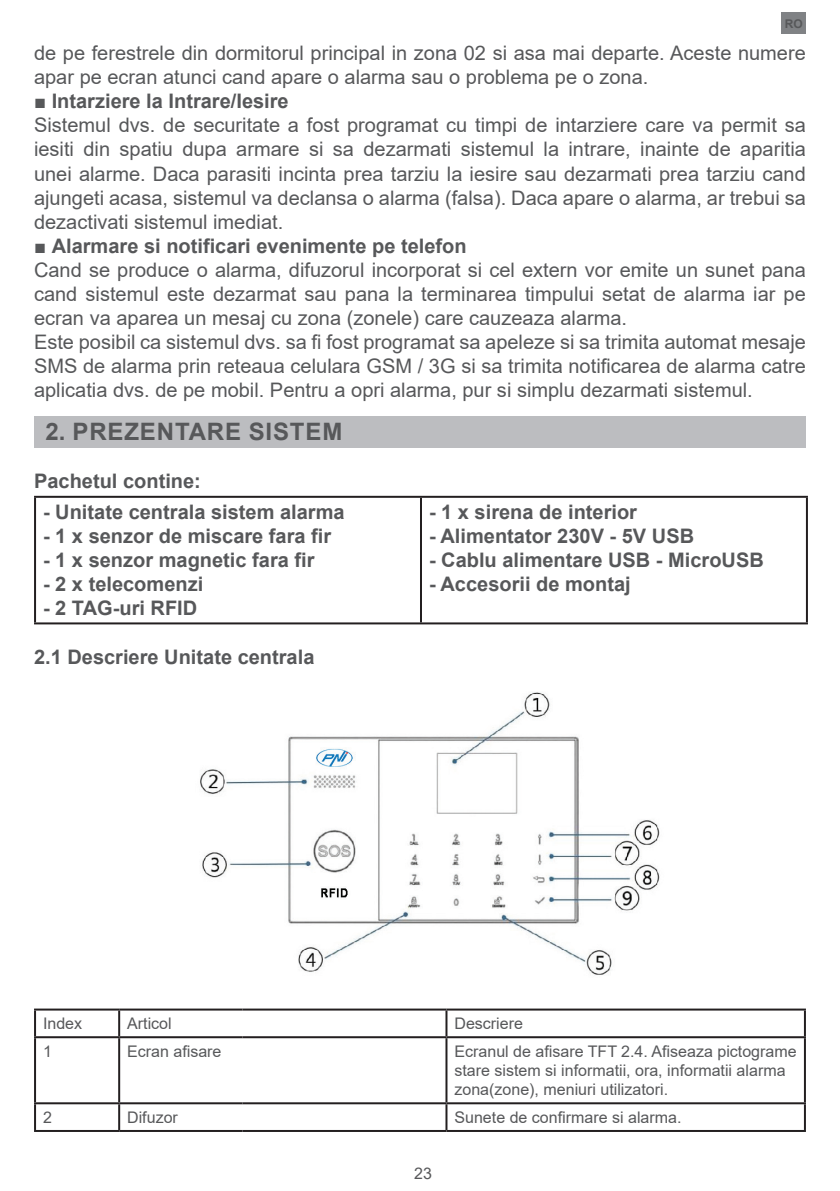
<style>
.page{position:relative;width:840px;height:1191px;background:#fff}
.page>*{position:absolute;margin:0;border:0;box-sizing:border-box;transform-origin:0 0}
.UPPERCASE_TITLE{font:700 24px "Arial";letter-spacing:.035em;color:#57585a}
.t1{font:20px/24px "Arial";color:#57585a;text-align:justify}
.t2{font:700 20px "Arial";color:#57585a}
.Bold{font:16px/19.2px "Arial";color:#57585a}
.t3{font:700 12px "Arial";color:#57585a}
.s1{font-weight:400}
</style>
<div class="page">
<div style="left:781px;top:12px;width:24px;height:22px;background:#808285"></div>
<div style="left:34px;top:416px;width:771px;height:32px;background:#bcbdc0"></div>
<hr style="left:34px;top:496px;width:387px;height:2px;background:#231f20">
<hr style="left:34px;top:498px;width:2px;height:124px;background:#231f20">
<hr style="left:421px;top:496px;width:386px;height:2px;background:#231f20">
<hr style="left:420px;top:498px;width:2px;height:124px;background:#231f20">
<hr style="left:805px;top:498px;width:2px;height:124px;background:#231f20">
<hr style="left:34px;top:622px;width:387px;height:2px;background:#231f20">
<hr style="left:421px;top:622px;width:386px;height:2px;background:#231f20">
<hr style="left:34px;top:1008px;width:85px;height:2px;background:#231f20">
<hr style="left:34px;top:1010px;width:2px;height:26px;background:#231f20">
<hr style="left:119px;top:1008px;width:123px;height:2px;background:#231f20">
<hr style="left:118px;top:1010px;width:2px;height:26px;background:#231f20">
<hr style="left:242px;top:1008px;width:204px;height:2px;background:#231f20">
<hr style="left:446px;top:1008px;width:359px;height:2px;background:#231f20">
<hr style="left:445px;top:1010px;width:2px;height:26px;background:#231f20">
<hr style="left:803px;top:1010px;width:2px;height:26px;background:#231f20">
<hr style="left:34px;top:1036px;width:85px;height:2px;background:#231f20">
<hr style="left:34px;top:1038px;width:2px;height:64px;background:#231f20">
<hr style="left:119px;top:1036px;width:123px;height:2px;background:#231f20">
<hr style="left:118px;top:1038px;width:2px;height:64px;background:#231f20">
<hr style="left:242px;top:1036px;width:204px;height:2px;background:#231f20">
<hr style="left:446px;top:1036px;width:359px;height:2px;background:#231f20">
<hr style="left:445px;top:1038px;width:2px;height:64px;background:#231f20">
<hr style="left:803px;top:1038px;width:2px;height:64px;background:#231f20">
<hr style="left:34px;top:1102px;width:85px;height:2px;background:#231f20">
<hr style="left:34px;top:1104px;width:2px;height:26px;background:#231f20">
<hr style="left:119px;top:1102px;width:123px;height:2px;background:#231f20">
<hr style="left:118px;top:1104px;width:2px;height:26px;background:#231f20">
<hr style="left:242px;top:1102px;width:204px;height:2px;background:#231f20">
<hr style="left:446px;top:1102px;width:359px;height:2px;background:#231f20">
<hr style="left:445px;top:1104px;width:2px;height:26px;background:#231f20">
<hr style="left:803px;top:1104px;width:2px;height:26px;background:#231f20">
<hr style="left:34px;top:1130px;width:85px;height:2px;background:#231f20">
<hr style="left:119px;top:1130px;width:123px;height:2px;background:#231f20">
<hr style="left:242px;top:1130px;width:204px;height:2px;background:#231f20">
<hr style="left:446px;top:1130px;width:359px;height:2px;background:#231f20">
<img style="left:200px;top:692px;width:460px;height:283px">
<p class="t3" style="left:784px;top:15px;width:19px">RO</p>
<p class="t1" style="left:34px;top:41px;width:773px">de pe ferestrele din dormitorul principal in zona 02 si asa mai departe. Aceste numere apar pe ecran atunci cand apare o alarma sau o problema pe o zona.</p>
<p class="t2" style="left:34px;top:87px;width:256px"><span class="s1">■</span> Intarziere la Intrare/Iesire</p>
<p class="t1" style="left:34px;top:113px;width:773px">Sistemul dvs. de securitate a fost programat cu timpi de intarziere care va permit sa iesiti din spatiu dupa armare si sa dezarmati sistemul la intrare, inainte de aparitia unei alarme. Daca parasiti incinta prea tarziu la iesire sau dezarmati prea tarziu cand ajungeti acasa, sistemul va declansa o alarma (falsa). Daca apare o alarma, ar trebui sa dezactivati sistemul imediat.</p>
<p class="t2" style="left:34px;top:231px;width:434px"><span class="s1">■</span> Alarmare si notificari evenimente pe telefon</p>
<p class="t1" style="left:34px;top:257px;width:773px">Cand se produce o alarma, difuzorul incorporat si cel extern vor emite un sunet pana cand sistemul este dezarmat sau pana la terminarea timpului setat de alarma iar pe ecran va aparea un mesaj cu zona (zonele) care cauzeaza alarma.</p>
<p class="t1" style="left:34px;top:329px;width:773px">Este posibil ca sistemul dvs. sa fi fost programat sa apeleze si sa trimita automat mesaje SMS de alarma prin reteaua celulara GSM / 3G si sa trimita notificarea de alarma catre aplicatia dvs. de pe mobil. Pentru a opri alarma, pur si simplu dezarmati sistemul.</p>
<p class="UPPERCASE_TITLE" style="left:45px;top:414px;width:298px">2. PREZENTARE SISTEM</p>
<p class="t2" style="left:34px;top:467px;width:168px">Pachetul contine:</p>
<p class="t2" style="left:43px;top:498px;width:303px">- Unitate centrala sistem alarma</p>
<p class="t2" style="left:43px;top:522px;width:289px">- 1 x senzor de miscare fara fir</p>
<p class="t2" style="left:43px;top:546px;width:273px">- 1 x senzor magnetic fara fir</p>
<p class="t2" style="left:43px;top:570px;width:162px">- 2 x telecomenzi</p>
<p class="t2" style="left:43px;top:594px;width:156px">- 2 TAG-uri RFID</p>
<p class="t2" style="left:429px;top:498px;width:209px">- 1 x sirena de interior</p>
<p class="t2" style="left:429px;top:522px;width:266px">- Alimentator 230V - 5V USB</p>
<p class="t2" style="left:429px;top:546px;width:336px">- Cablu alimentare USB - MicroUSB</p>
<p class="t2" style="left:429px;top:570px;width:203px">- Accesorii de montaj</p>
<p class="t2" style="left:34px;top:643px;width:282px">2.1 Descriere Unitate centrala</p>
<p class="Bold" style="left:43px;top:1014px;width:41px">Index</p>
<p class="Bold" style="left:127px;top:1014px;width:46px">Articol</p>
<p class="Bold" style="left:454px;top:1014px;width:70px">Descriere</p>
<p class="Bold" style="left:43px;top:1041px;width:10px">1</p>
<p class="Bold" style="left:127px;top:1041px;width:96px">Ecran afisare</p>
<p class="Bold" style="left:454px;top:1041px;width:343px">Ecranul de afisare TFT 2.4. Afiseaza pictograme stare sistem si informatii, ora, informatii alarma zona(zone), meniuri utilizatori.</p>
<p class="Bold" style="left:43px;top:1107px;width:10px">2</p>
<p class="Bold" style="left:127px;top:1107px;width:52px">Difuzor</p>
<p class="Bold" style="left:454px;top:1107px;width:228px">Sunete de confirmare si alarma.</p>
<p class="Bold" style="left:414px;top:1163px;width:19px">23</p>
</div>
